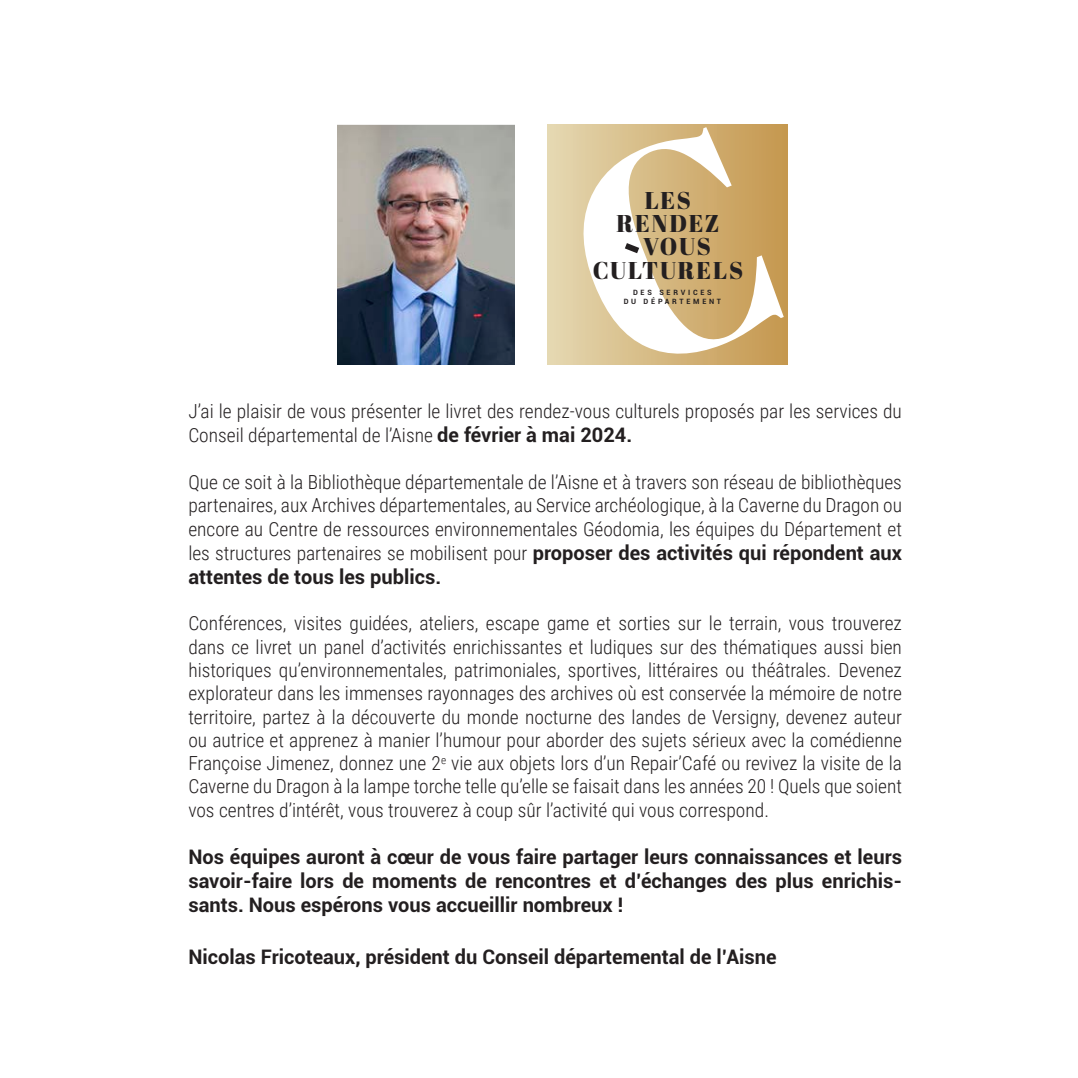
<style>
.page{position:relative;width:1078px;height:1078px;background:#fff}
.page>*{position:absolute;margin:0;border:0;box-sizing:border-box;transform-origin:0 0}
.t1{font:24.2px "Abril Fatface";letter-spacing:.08em;color:#231f20}
.t2{font:700 20px/24px "Roboto";color:#231f20;text-align:justify}
.t3{font:300 19.4px/23.2px "Roboto Condensed";color:#231f20;text-align:justify}
.t4{font:700 7.2px "Roboto";letter-spacing:.38em;color:#231f20}
.s1{font-family:"Roboto";font-weight:700;font-size:20px}
</style>
<div class="page">
<img style="left:337px;top:125px;width:177px;height:240px">
<div style="left:548px;top:125px;width:239px;height:240px;background:linear-gradient(to right,#e5d7b1,#c5974e)"></div>
<svg style="left:580px;top:127px;width:203px;height:229px"></svg>
<svg style="left:624px;top:243px;width:15px;height:10px"></svg>
<p class="t1" style="left:644px;top:183px;width:48px">LES</p>
<p class="t1" style="left:616px;top:206px;width:104px">RENDEZ</p>
<p class="t1" style="left:643px;top:229px;width:69px">VOUS</p>
<p class="t1" style="left:592px;top:253px;width:152px">CULTURELS</p>
<p class="t4" style="left:633px;top:287px;width:80px">DES SERVICES</p>
<p class="t4" style="left:623px;top:296px;width:99px">DU DÉPARTEMENT</p>
<p class="t3" style="left:188px;top:399px;width:715px;line-height:24px">J’ai le plaisir de vous présenter le livret des rendez-vous culturels proposés par les services du<br>Conseil départemental de l’Aisne <span class="s1">de février à mai 2024.</span></p>
<p class="t3" style="left:188px;top:469px;width:715px">Que ce soit à la Bibliothèque départementale de l’Aisne et à travers son réseau de bibliothèques partenaires, aux Archives départementales, au Service archéologique, à la Caverne du Dragon ou encore au Centre de ressources environnementales Géodomia, les équipes du Département et les structures partenaires se mobilisent pour <span class="s1">proposer des activités qui répondent aux</span></p>
<p class="t2" style="left:188px;top:563px;width:254px">attentes de tous les publics.</p>
<p class="t3" style="left:188px;top:611px;width:715px">Conférences, visites guidées, ateliers, escape game et sorties sur le terrain, vous trouverez dans ce livret un panel d’activités enrichissantes et ludiques sur des thématiques aussi bien historiques qu’environnementales, patrimoniales, sportives, littéraires ou théâtrales. Devenez explorateur dans les immenses rayonnages des archives où est conservée la mémoire de notre territoire, partez à la découverte du monde nocturne des landes de Versigny, devenez auteur ou autrice et apprenez à manier l’humour pour aborder des sujets sérieux avec la comédienne Françoise Jimenez, donnez une 2<sup>e</sup> vie aux objets lors d’un Repair’Café ou revivez la visite de la Caverne du Dragon à la lampe torche telle qu’elle se faisait dans les années 20 ! Quels que soient vos centres d’intérêt, vous trouverez à coup sûr l’activité qui vous correspond.</p>
<p class="t2" style="left:188px;top:843px;width:715px">Nos équipes auront à cœur de vous faire partager leurs connaissances et leurs savoir-faire lors de moments de rencontres et d’échanges des plus enrichis&shy;sants. Nous espérons vous accueillir nombreux !</p>
<p class="t2" style="left:188px;top:944px;width:589px">Nicolas Fricoteaux, président du Conseil départemental de l’Aisne</p>
</div>
